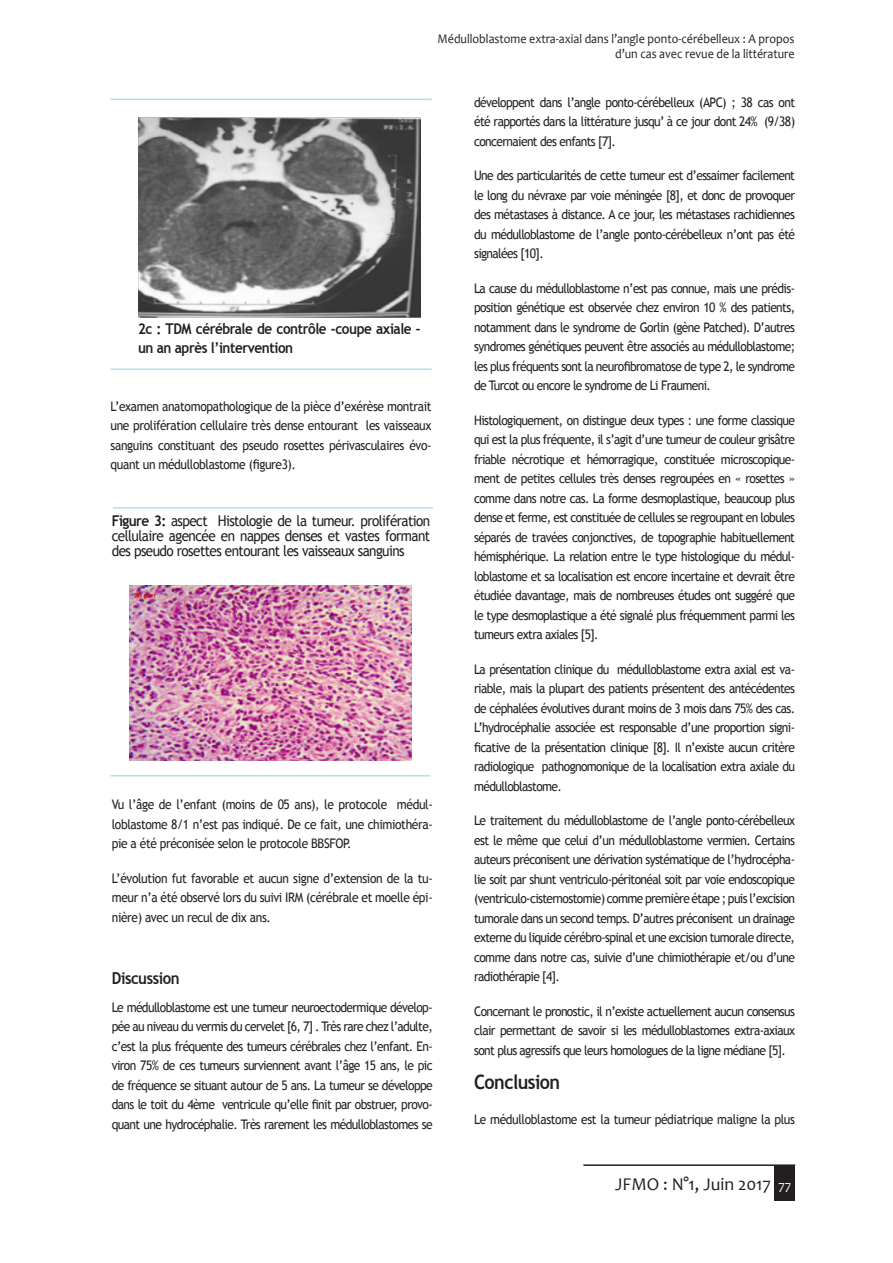
<style>
.page{position:relative;width:893px;height:1263px;background:#fff}
.page>*{position:absolute;margin:0;border:0;box-sizing:border-box;transform-origin:0 0}
.t1{font:700 19.8px "Trebuchet MS";letter-spacing:-.03em;color:#231f20;scale:.91 1}
.t2{font:18px "Candara";color:#231f20}
.t3{font:700 16.5px "Trebuchet MS";letter-spacing:-.03em;color:#231f20;scale:.91 1}
.t4{font:14.85px/15px "Trebuchet MS";letter-spacing:-.04em;color:#231f20;text-align:justify;scale:.91 1}
.t5{font:700 14.85px/19.5px "Trebuchet MS";letter-spacing:-.03em;color:#231f20;scale:.91 1}
.t6{font:13.2px/19.5px "Trebuchet MS";letter-spacing:-.05em;color:#231f20;text-align:justify;scale:.91 1}
.t7{font:13.2px/14.4px "Candara";color:#231f20;text-align:right;scale:.91 1}
.t8{font:13.2px "Trebuchet MS";letter-spacing:-.03em;color:#231f20;scale:.91 1}
.s1{font-weight:700}
.s2{font-size:13.5px;color:#fff}
</style>
<div class="page">
<div style="left:775px;top:1165px;width:20px;height:36px;background:#231f20"></div>
<hr style="left:583px;top:1164px;width:212px;height:2px;background:#231f20">
<img style="left:129px;top:586px;width:283px;height:175px">
<hr style="left:113px;top:507px;width:320px;height:2px;background:#b3e1e9">
<hr style="left:111px;top:775px;width:319px;height:1px;background:#b3e1e9">
<img style="left:138px;top:117px;width:283px;height:201px">
<hr style="left:111px;top:99px;width:321px;height:1px;background:#b3e1e9">
<hr style="left:111px;top:368px;width:321px;height:2px;background:#b3e1e9">
<p class="t7" style="left:438px;top:32px;width:394px">Médulloblastome extra-axial dans l’angle ponto-cérébelleux : A propos d’un cas avec revue de la littérature</p>
<p class="t5" style="left:138px;top:319px;width:312px">2c : TDM cérébrale de contrôle -coupe axiale – un an après l’intervention</p>
<p class="t6" style="left:111px;top:396px;width:354px">L’examen anatomopathologique de la pièce d’exérèse montrait une prolifération cellulaire très dense entourant les vaisseaux sanguins constituant des pseudo rosettes périvasculaires évo&shy;quant un médulloblastome (figure3).</p>
<p class="t4" style="left:112px;top:514px;width:351px"><span class="s1">Figure 3:</span> aspect Histologie de la tumeur. prolifération cellulaire agencée en nappes denses et vastes formant des pseudo rosettes entourant les vaisseaux sanguins</p>
<p class="t6" style="left:112px;top:795px;width:354px">Vu l’âge de l’enfant (moins de 05 ans), le protocole médul&shy;loblastome 8/1 n’est pas indiqué. De ce fait, une chimiothéra&shy;pie a été préconisée selon le protocole BBSFOP.</p>
<p class="t6" style="left:112px;top:869px;width:354px">L’évolution fut favorable et aucun signe d’extension de la tu&shy;meur n’a été observé lors du suivi IRM (cérébrale et moelle épi&shy;nière) avec un recul de dix ans.</p>
<p class="t3" style="left:112px;top:968px;width:76px">Discussion</p>
<p class="t6" style="left:112px;top:998px;width:354px">Le médulloblastome est une tumeur neuroectodermique dévelop&shy;pée au niveau du vermis du cervelet [6, 7] . Très rare chez l’adulte, c’est la plus fréquente des tumeurs cérébrales chez l’enfant. En&shy;viron 75% de ces tumeurs surviennent avant l’âge 15 ans, le pic de fréquence se situant autour de 5 ans. La tumeur se développe dans le toit du 4ème ventricule qu’elle finit par obstruer, provo&shy;quant une hydrocéphalie. Très rarement les médulloblastomes se</p>
<p class="t6" style="left:474px;top:92px;width:354px">développent dans l’angle ponto-cérébelleux (APC) ; 38 cas ont été rapportés dans la littérature jusqu’ à ce jour dont 24% (9/38) concernaient des enfants [7].</p>
<p class="t6" style="left:474px;top:166px;width:354px">Une des particularités de cette tumeur est d’essaimer facilement le long du névraxe par voie méningée [8], et donc de provoquer des métastases à distance. A ce jour, les métastases rachidiennes du médulloblastome de l’angle ponto-cérébelleux n’ont pas été signalées [10].</p>
<p class="t6" style="left:474px;top:278px;width:354px">La cause du médulloblastome n’est pas connue, mais une prédis&shy;position génétique est observée chez environ 10 % des patients, notamment dans le syndrome de Gorlin (gène Patched). D’autres syndromes génétiques peuvent être associés au médulloblastome; les plus fréquents sont la neurofibromatose de type 2, le syndrome de Turcot ou encore le syndrome de Li Fraumeni.</p>
<p class="t6" style="left:474px;top:410px;width:354px">Histologiquement, on distingue deux types : une forme classique qui est la plus fréquente, il s’agit d’une tumeur de couleur grisâtre friable nécrotique et hémorragique, constituée microscopique&shy;ment de petites cellules très denses regroupées en « rosettes » comme dans notre cas. La forme desmoplastique, beaucoup plus dense et ferme, est constituée de cellules se regroupant en lobules séparés de travées conjonctives, de topographie habituellement hémisphérique. La relation entre le type histologique du médul&shy;loblastome et sa localisation est encore incertaine et devrait être étudiée davantage, mais de nombreuses études ont suggéré que le type desmoplastique a été signalé plus fréquemment parmi les tumeurs extra axiales [5].</p>
<p class="t6" style="left:474px;top:659px;width:354px">La présentation clinique du médulloblastome extra axial est va&shy;riable, mais la plupart des patients présentent des antécédentes de céphalées évolutives durant moins de 3 mois dans 75% des cas.<br>L’hydrocéphalie associée est responsable d’une proportion signi&shy;ficative de la présentation clinique [8]. Il n’existe aucun critère radiologique pathognomonique de la localisation extra axiale du médulloblastome.</p>
<p class="t6" style="left:474px;top:811px;width:354px">Le traitement du médulloblastome de l’angle ponto-cérébelleux est le même que celui d’un médulloblastome vermien. Certains auteurs préconisent une dérivation systématique de l’hydrocépha&shy;lie soit par shunt ventriculo-péritonéal soit par voie endoscopique (ventriculo-cisternostomie) comme première étape ; puis l’excision tumorale dans un second temps. D’autres préconisent un drainage externe du liquide cérébro-spinal et une excision tumorale directe, comme dans notre cas, suivie d’une chimiothérapie et/ou d’une radiothérapie [4].</p>
<p class="t6" style="left:474px;top:1001px;width:354px">Concernant le pronostic, il n’existe actuellement aucun consensus clair permettant de savoir si les médulloblastomes extra-axiaux sont plus agressifs que leurs homologues de la ligne médiane [5].</p>
<p class="t1" style="left:474px;top:1070px;width:96px">Conclusion</p>
<p class="t8" style="left:474px;top:1111px;width:354px">Le médulloblastome est la tumeur pédiatrique maligne la plus</p>
<h2 class="t2" style="left:615px;top:1173px;width:178px">JFMO : N°1, Juin 2017 <span class="s2">77</span></h2>
</div>
